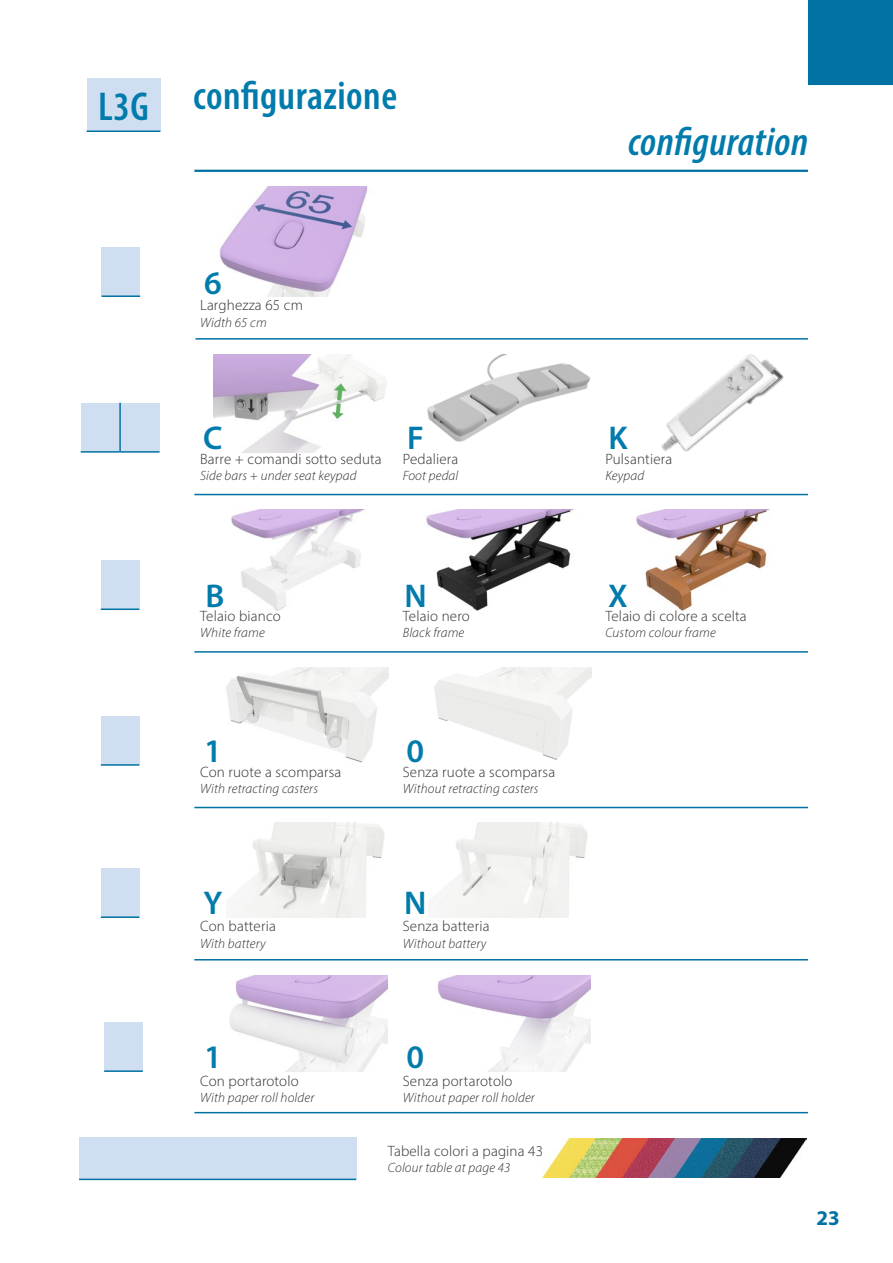
<style>
.page{position:relative;width:893px;height:1263px;background:#fff}
.page>*{position:absolute;margin:0;border:0;box-sizing:border-box;transform-origin:0 0}
.t1{font:40.5px "Myriad Variable Concept";letter-spacing:.01em;color:#007bab}
.t2{font:italic 40.5px "Myriad Variable Concept";letter-spacing:.01em;color:#007bab}
.t3{font:33px "Myriad Variable Concept";color:#007bab}
.t4{font:700 21px "Myriad Pro";color:#0071a3}
.t5{font:15px "Myriad Variable Concept";letter-spacing:.01em;color:#312f30}
.t6{font:italic 13.5px "Myriad Variable Concept";letter-spacing:.01em;color:#312f30}
</style>
<div class="page">
<div style="left:808px;top:0;width:85px;height:85px;background:#0071a3"></div>
<hr style="left:194px;top:170px;width:614px;height:2px;background:#0071a3">
<div style="left:104px;top:1022px;width:39px;height:48px;background:#cfdff1"></div>
<div style="left:101px;top:868px;width:38px;height:49px;background:#cfdff1"></div>
<div style="left:101px;top:716px;width:38px;height:48px;background:#cfdff1"></div>
<div style="left:101px;top:560px;width:38px;height:49px;background:#cfdff1"></div>
<div style="left:102px;top:247px;width:38px;height:49px;background:#cfdff1"></div>
<div style="left:87px;top:78px;width:73px;height:53px;background:#cfdff1"></div>
<div style="left:81px;top:403px;width:38px;height:48px;background:#cfdff1"></div>
<div style="left:121px;top:403px;width:39px;height:48px;background:#cfdff1"></div>
<div style="left:79px;top:1137px;width:277px;height:42px;background:#cfdff1"></div>
<img style="left:231px;top:510px;width:132px;height:100px">
<img style="left:426px;top:510px;width:146px;height:100px">
<img style="left:636px;top:510px;width:132px;height:100px">
<img style="left:226px;top:667px;width:163px;height:96px">
<img style="left:235px;top:823px;width:150px;height:95px">
<img style="left:229px;top:975px;width:158px;height:97px">
<img style="left:219px;top:187px;width:149px;height:110px">
<img style="left:214px;top:354px;width:173px;height:99px">
<img style="left:427px;top:354px;width:163px;height:88px">
<img style="left:661px;top:354px;width:123px;height:98px">
<img style="left:434px;top:667px;width:157px;height:93px">
<img style="left:437px;top:823px;width:151px;height:95px">
<img style="left:437px;top:975px;width:153px;height:97px">
<div style="left:200px;top:265px;width:26px;height:32px;background:#fff"></div>
<div style="left:200px;top:421px;width:26px;height:32px;background:#fff"></div>
<div style="left:403px;top:421px;width:25px;height:32px;background:#fff"></div>
<div style="left:403px;top:578px;width:25px;height:32px;background:#fff"></div>
<hr style="left:194px;top:494px;width:614px;height:1px;background:#0071a3">
<hr style="left:196px;top:338px;width:612px;height:2px;background:#0071a3">
<hr style="left:194px;top:651px;width:614px;height:2px;background:#0071a3">
<hr style="left:194px;top:807px;width:614px;height:1px;background:#0071a3">
<hr style="left:194px;top:959px;width:614px;height:1px;background:#0071a3">
<hr style="left:194px;top:1112px;width:614px;height:1px;background:#0071a3">
<img style="left:543px;top:1138px;width:264px;height:40px">
<hr style="left:79px;top:1178px;width:277px;height:2px;background:#0071a3">
<hr style="left:104px;top:1070px;width:39px;height:2px;background:#0071a3">
<hr style="left:101px;top:916px;width:38px;height:2px;background:#0071a3">
<hr style="left:101px;top:764px;width:38px;height:2px;background:#0071a3">
<hr style="left:101px;top:608px;width:38px;height:2px;background:#0071a3">
<hr style="left:102px;top:295px;width:38px;height:2px;background:#0071a3">
<hr style="left:87px;top:130px;width:73px;height:2px;background:#0071a3">
<hr style="left:81px;top:451px;width:38px;height:2px;background:#0071a3">
<hr style="left:121px;top:451px;width:39px;height:2px;background:#0071a3">
<hr style="left:119px;top:403px;width:2px;height:50px;background:#0071a3">
<p class="t1" style="left:98px;top:83px;width:52px">L3G</p>
<p class="t1" style="left:193px;top:71px;width:206px">configurazione</p>
<p class="t3" style="left:204px;top:263px;width:19px">6</p>
<p class="t5" style="left:200px;top:297px;width:104px">Larghezza 65 cm</p>
<p class="t6" style="left:200px;top:314px;width:68px">Width 65 cm</p>
<p class="t3" style="left:203px;top:419px;width:21px">C</p>
<p class="t5" style="left:200px;top:450px;width:183px">Barre + comandi sotto seduta</p>
<p class="t6" style="left:200px;top:468px;width:158px">Side bars + under seat keypad</p>
<p class="t3" style="left:407px;top:419px;width:18px">F</p>
<p class="t5" style="left:403px;top:450px;width:57px">Pedaliera</p>
<p class="t6" style="left:403px;top:468px;width:57px">Foot pedal</p>
<p class="t3" style="left:205px;top:576px;width:21px">B</p>
<p class="t5" style="left:200px;top:607px;width:82px">Telaio bianco</p>
<p class="t6" style="left:200px;top:625px;width:66px">White frame</p>
<p class="t3" style="left:404px;top:576px;width:24px">N</p>
<p class="t5" style="left:403px;top:607px;width:69px">Telaio nero</p>
<p class="t6" style="left:403px;top:625px;width:63px">Black frame</p>
<p class="t3" style="left:204px;top:732px;width:19px">1</p>
<p class="t3" style="left:407px;top:732px;width:19px">0</p>
<p class="t5" style="left:200px;top:763px;width:143px">Con ruote a scomparsa</p>
<p class="t6" style="left:200px;top:781px;width:119px">With retracting casters</p>
<p class="t5" style="left:403px;top:763px;width:154px">Senza ruote a scomparsa</p>
<p class="t6" style="left:403px;top:781px;width:137px">Without retracting casters</p>
<p class="t3" style="left:203px;top:884px;width:20px">Y</p>
<p class="t3" style="left:404px;top:884px;width:24px">N</p>
<p class="t5" style="left:200px;top:918px;width:77px">Con batteria</p>
<p class="t6" style="left:200px;top:935px;width:67px">With battery</p>
<p class="t5" style="left:403px;top:918px;width:88px">Senza batteria</p>
<p class="t6" style="left:403px;top:935px;width:85px">Without battery</p>
<p class="t3" style="left:204px;top:1038px;width:19px">1</p>
<p class="t3" style="left:407px;top:1038px;width:19px">0</p>
<p class="t5" style="left:200px;top:1072px;width:100px">Con portarotolo</p>
<p class="t6" style="left:200px;top:1090px;width:116px">With paper roll holder</p>
<p class="t5" style="left:403px;top:1072px;width:111px">Senza portarotolo</p>
<p class="t6" style="left:403px;top:1090px;width:134px">Without paper roll holder</p>
<p class="t5" style="left:388px;top:1142px;width:157px">Tabella colori a pagina 43</p>
<p class="t6" style="left:388px;top:1159px;width:124px">Colour table at page 43</p>
<p class="t2" style="left:628px;top:117px;width:181px">configuration</p>
<p class="t3" style="left:608px;top:419px;width:21px">K</p>
<p class="t5" style="left:605px;top:450px;width:68px">Pulsantiera</p>
<p class="t6" style="left:605px;top:468px;width:40px">Keypad</p>
<p class="t3" style="left:608px;top:576px;width:21px">X</p>
<p class="t5" style="left:605px;top:607px;width:143px">Telaio di colore a scelta</p>
<p class="t6" style="left:605px;top:625px;width:112px">Custom colour frame</p>
<h3 class="t4" style="left:816px;top:1204px;width:25px">23</h3>
</div>
